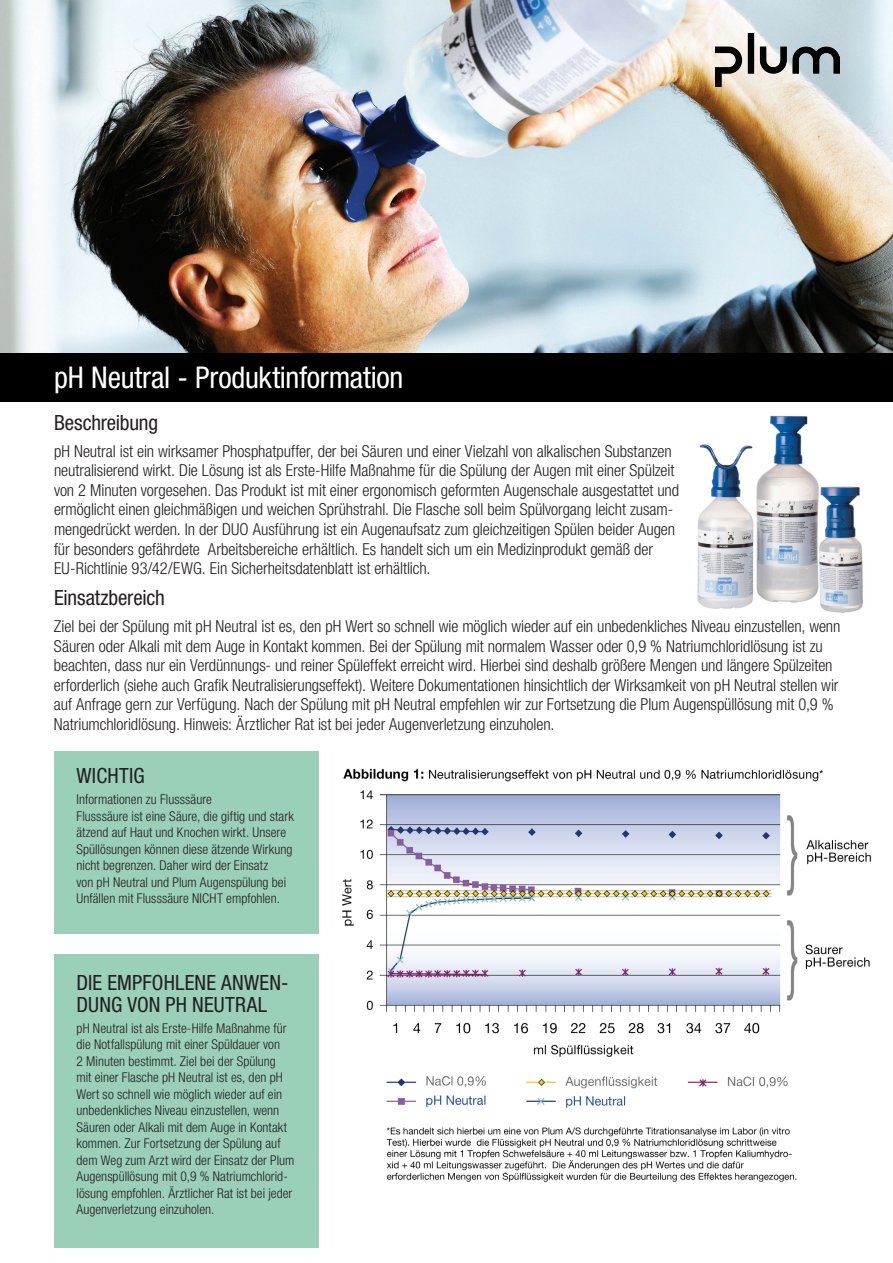
<style>
.page{position:relative;width:893px;height:1263px;background:#fff}
.page>*{position:absolute;margin:0;border:0;box-sizing:border-box;transform-origin:0 0}
.t1{font:condensed 30px "Helvetica Neue LT Pro";letter-spacing:-.005em;color:#fff}
.t2{font:condensed 21px/21.6px "Helvetica Neue LT Pro";letter-spacing:.005em;color:#231f20}
.t3{font:300 condensed 16.5px/19.5px "Helvetica Neue LT Pro";letter-spacing:-.005em;color:#231f20}
.t4{font:300 condensed 13.5px/16.5px "Helvetica Neue LT Pro";letter-spacing:.005em;color:#231f20}
</style>
<div class="page">
<img style="left:0;top:0;width:893px;height:353px">
<div style="left:0;top:353px;width:893px;height:49px;background:#000"></div>
<img style="left:697px;top:415px;width:166px;height:198px">
<img style="left:715px;top:33px;width:124px;height:53px">
<img style="left:282px;top:768px;width:589px;height:414px">
<div style="left:54px;top:751px;width:265px;height:182px;background:#9acfb8"></div>
<div style="left:54px;top:954px;width:265px;height:294px;background:#9acfb8"></div>
<h1 class="t1" style="left:54px;top:360px;width:351px">pH Neutral - Produktinformation</h1>
<p class="t2" style="left:54px;top:411px;width:106px">Beschreibung</p>
<p class="t3" style="left:54px;top:441px;width:627px">pH Neutral ist ein wirksamer Phosphatpuffer, der bei Säuren und einer Vielzahl von alkalischen Substanzen neutralisierend wirkt. Die Lösung ist als Erste-Hilfe Maßnahme für die Spülung der Augen mit einer Spülzeit von 2 Minuten vorgesehen. Das Produkt ist mit einer ergonomisch geformten Augenschale ausgestattet und ermöglicht einen gleichmäßigen und weichen Sprühstrahl. Die Flasche soll beim Spülvorgang leicht zusam&shy;mengedrückt werden. In der DUO Ausführung ist ein Augenaufsatz zum gleichzeitigen Spülen beider Augen für besonders gefährdete Arbeitsbereiche erhältlich. Es handelt sich um ein Medizinprodukt gemäß der EU-Richtlinie 93/42/EWG. Ein Sicherheitsdatenblatt ist erhältlich.</p>
<p class="t2" style="left:54px;top:587px;width:112px">Einsatzbereich</p>
<p class="t3" style="left:54px;top:617px;width:788px">Ziel bei der Spülung mit pH Neutral ist es, den pH Wert so schnell wie möglich wieder auf ein unbedenkliches Niveau einzustellen, wenn Säuren oder Alkali mit dem Auge in Kontakt kommen. Bei der Spülung mit normalem Wasser oder 0,9 % Natriumchloridlösung ist zu beachten, dass nur ein Verdünnungs- und reiner Spüleffekt erreicht wird. Hierbei sind deshalb größere Mengen und längere Spülzeiten erforderlich (siehe auch Grafik Neutralisierungseffekt). Weitere Dokumentationen hinsichtlich der Wirksamkeit von pH Neutral stellen wir auf Anfrage gern zur Verfügung. Nach der Spülung mit pH Neutral empfehlen wir zur Fortsetzung die Plum Augenspüllösung mit 0,9 % Natriumchloridlösung. Hinweis: Ärztlicher Rat ist bei jeder Augenverletzung einzuholen.</p>
<p class="t2" style="left:76px;top:765px;width:70px">WICHTIG</p>
<p class="t4" style="left:76px;top:791px;width:219px">Informationen zu Flusssäure<br>Flusssäure ist eine Säure, die giftig und stark ätzend auf Haut und Knochen wirkt. Unsere Spüllösungen können diese ätzende Wirkung nicht begrenzen. Daher wird der Einsatz<br>von pH Neutral und Plum Augenspülung bei Unfällen mit Flusssäure NICHT empfohlen.</p>
<p class="t2" style="left:76px;top:972px;width:214px">DIE EMPFOHLENE ANWEN-<br>DUNG VON PH NEUTRAL</p>
<p class="t4" style="left:76px;top:1020px;width:220px">pH Neutral ist als Erste-Hilfe Maßnahme für die Notfallspülung mit einer Spüldauer von<br>2 Minuten bestimmt. Ziel bei der Spülung<br>mit einer Flasche pH Neutral ist es, den pH Wert so schnell wie möglich wieder auf ein unbedenkliches Niveau einzustellen, wenn Säuren oder Alkali mit dem Auge in Kontakt kommen. Zur Fortsetzung der Spülung auf dem Weg zum Arzt wird der Einsatz der Plum Augenspüllösung mit 0,9 % Natriumchlorid&shy;lösung empfohlen. Ärztlicher Rat ist bei jeder Augenverletzung einzuholen.</p>
</div>
